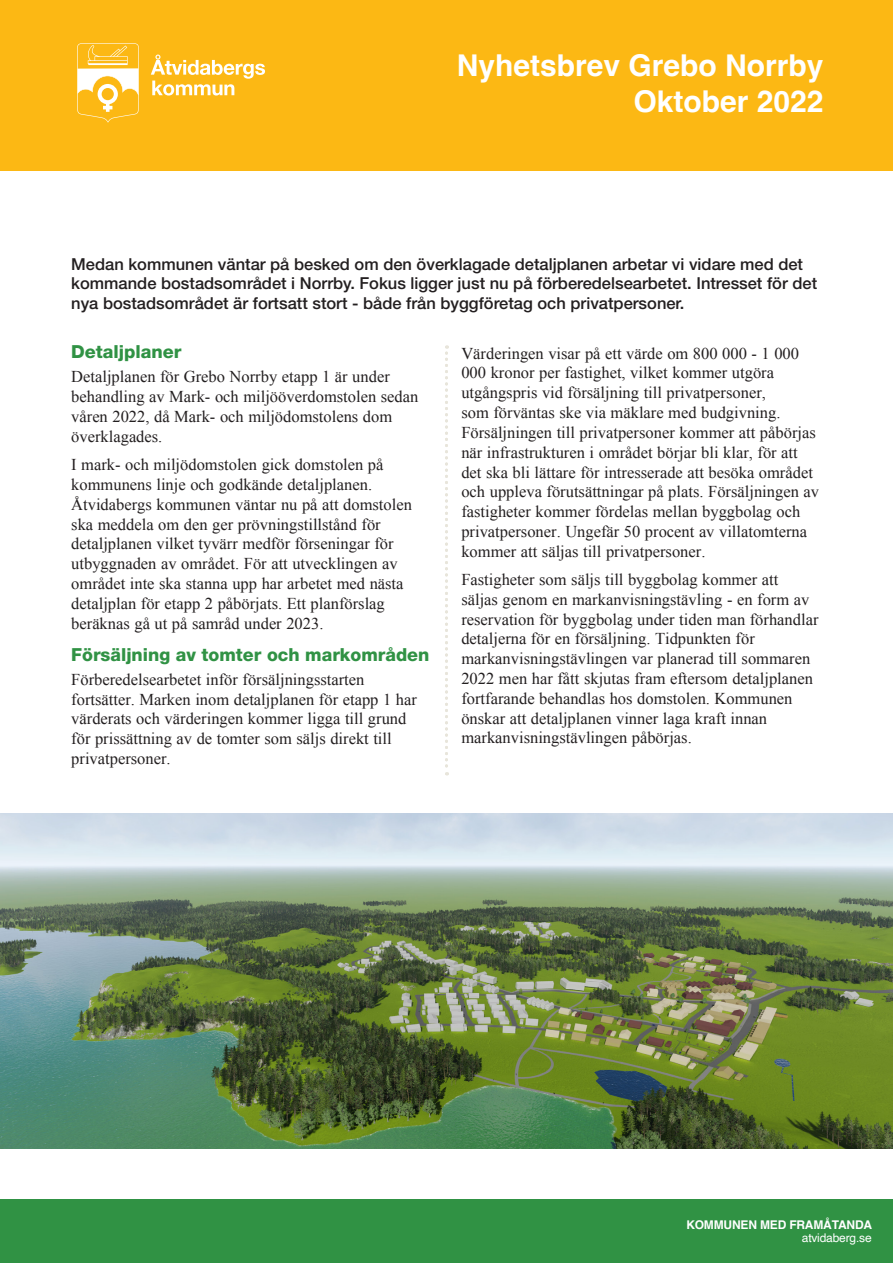
<style>
.page{position:relative;width:893px;height:1263px;background:#fff}
.page>*{position:absolute;margin:0;border:0;box-sizing:border-box;transform-origin:0 0}
.Rubrik_i_sidhuvud{font:700 30px "Helvetica";color:#fff}
.Rubrik_2{font:800 18px "Helvetica Neue LT Std";color:#309244}
.Brödtext{font:16.5px/19.8px "Times New Roman";color:#231f20}
.Ingress_-_spänn_över{font:500 16.5px/19.8px "Helvetica Neue LT Std";color:#231f20}
.Kommunen_med_framåta{font:700 12px "Helvetica";letter-spacing:-.015em;color:#fff}
.atvidaberg_se{font:12px "Helvetica";letter-spacing:-.015em;color:#fff}
</style>
<div class="page">
<svg style="left:445px;top:345px;width:3px;height:430px"></svg>
<img style="left:0;top:813px;width:893px;height:336px">
<div style="left:0;top:0;width:893px;height:170px;background:#fcb814"></div>
<svg style="left:77px;top:43px;width:62px;height:79px"></svg>
<svg style="left:151px;top:55px;width:114px;height:41px"></svg>
<div style="left:0;top:1199px;width:893px;height:64px;background:#309244"></div>
<p class="Rubrik_i_sidhuvud" style="left:457px;top:47px;width:368px">Nyhetsbrev Grebo Norrby</p>
<p class="Rubrik_i_sidhuvud" style="left:633px;top:83px;width:192px">Oktober 2022</p>
<p class="Ingress_-_spänn_över" style="left:71px;top:254px;width:747px">Medan kommunen väntar på besked om den överklagade detaljplanen arbetar vi vidare med det kommande bostadsområdet i Norrby. Fokus ligger just nu på förberedelsearbetet. Intresset för det nya bostadsområdet är fortsatt stort - både från byggföretag och privatpersoner.</p>
<p class="Rubrik_2" style="left:71px;top:341px;width:112px">Detaljplaner</p>
<p class="Brödtext" style="left:71px;top:367px;width:349px">Detaljplanen för Grebo Norrby etapp 1 är under behandling av Mark- och miljööverdomstolen sedan våren 2022, då Mark- och miljödomstolens dom överklagades.</p>
<p class="Brödtext" style="left:71px;top:454px;width:342px">I mark- och miljödomstolen gick domstolen på kommunens linje och godkände detaljplanen.<br>Åtvidabergs kommunen väntar nu på att domstolen ska meddela om den ger prövningstillstånd för detaljplanen vilket tyvärr medför förseningar för utbyggnaden av området. För att utvecklingen av området inte ska stanna upp har arbetet med nästa detaljplan för etapp 2 påbörjats. Ett planförslag beräknas gå ut på samråd under 2023.</p>
<p class="Rubrik_2" style="left:71px;top:644px;width:360px">Försäljning av tomter och markområden</p>
<p class="Brödtext" style="left:71px;top:669px;width:347px">Förberedelsearbetet inför försäljningsstarten fortsätter. Marken inom detaljplanen för etapp 1 har värderats och värderingen kommer ligga till grund för prissättning av de tomter som säljs direkt till privatpersoner.</p>
<p class="Brödtext" style="left:461px;top:343px;width:359px">Värderingen visar på ett värde om 800 000 - 1 000<br>000 kronor per fastighet, vilket kommer utgöra utgångspris vid försäljning till privatpersoner,<br>som förväntas ske via mäklare med budgivning.<br>Försäljningen till privatpersoner kommer att påbörjas när infrastrukturen i området börjar bli klar, för att det ska bli lättare för intresserade att besöka området och uppleva förutsättningar på plats. Försäljningen av fastigheter kommer fördelas mellan byggbolag och privatpersoner. Ungefär 50 procent av villatomterna kommer att säljas till privatpersoner.</p>
<p class="Brödtext" style="left:461px;top:569px;width:359px">Fastigheter som säljs till byggbolag kommer att säljas genom en markanvisningstävling - en form av reservation för byggbolag under tiden man förhandlar detaljerna för en försäljning. Tidpunkten för markanvisningstävlingen var planerad till sommaren 2022 men har fått skjutas fram eftersom detaljplanen fortfarande behandlas hos domstolen. Kommunen önskar att detaljplanen vinner laga kraft innan markanvisningstävlingen påbörjas.</p>
<p class="Kommunen_med_framåta" style="left:686px;top:1217px;width:187px">KOMMUNEN MED FRAMÅTANDA</p>
<p class="atvidaberg_se" style="left:802px;top:1229px;width:71px">atvidaberg.se</p>
</div>
